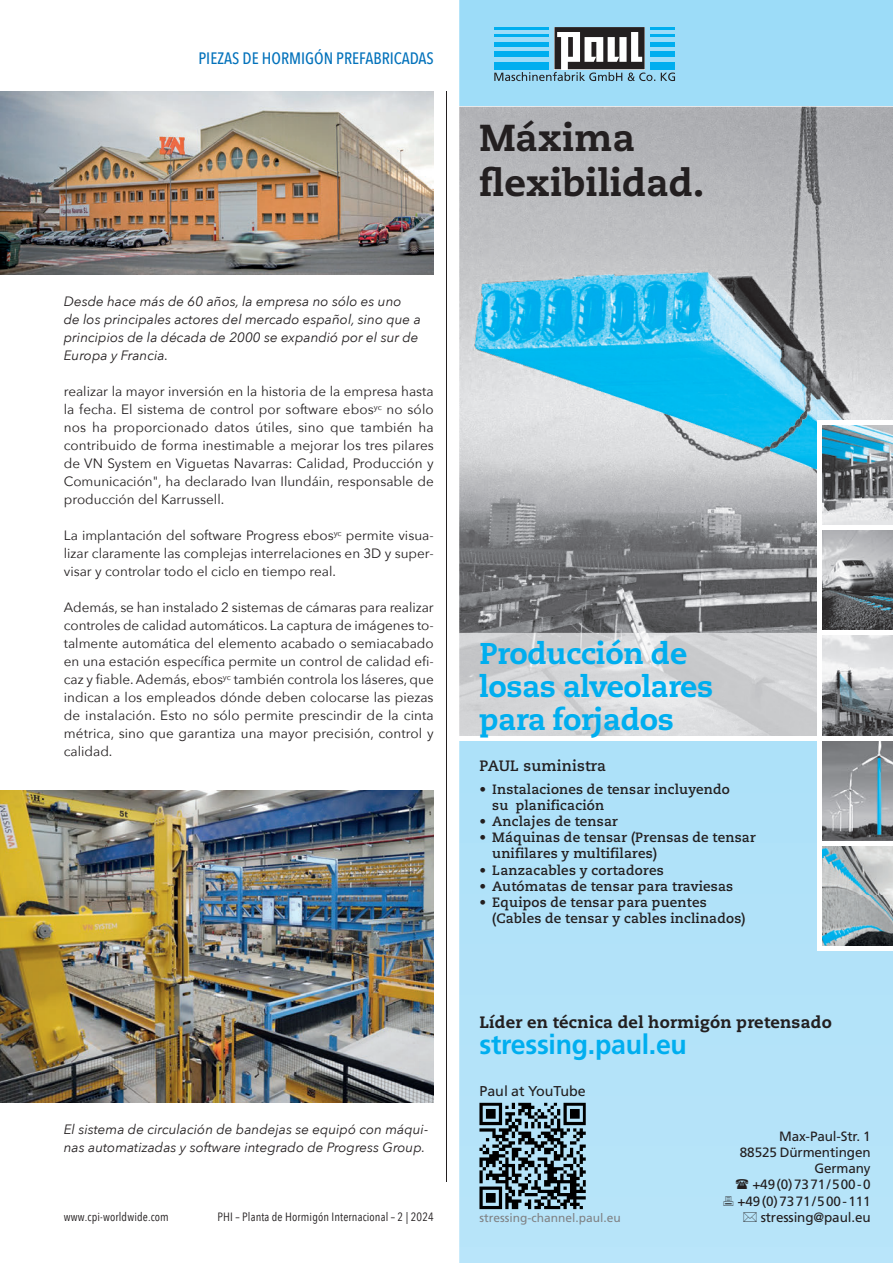
<style>
.page{position:relative;width:893px;height:1263px;background:#fff}
.page>*{position:absolute;margin:0;border:0;box-sizing:border-box;transform-origin:0 0}
.t1{font:800 37.5px/45px "Caecilia";color:#231f20}
.t2{font:800 30px/33px "Caecilia";letter-spacing:-.01em;color:#00aeef}
.t3{font:700 27.6px "Frutiger";letter-spacing:-.01em;color:#00aeef}
.t4{font:800 16.5px "Caecilia";letter-spacing:.015em;color:#231f20}
.t5{font:500 16.5px "Avenir Next Condensed";color:#0372bb}
.t6{font:700 15px "Caecilia";letter-spacing:.015em;color:#231f20}
.t7{font:14.25px "Frutiger";color:#231f20}
.t8{font:13.5px/18px "Avenir Next";color:#231f20;text-align:justify}
.t9{font:italic 13.5px/18px "Avenir Next";color:#231f20}
.t10{font:700 13.5px/16.2px "Caecilia";letter-spacing:.015em;color:#231f20}
.t11{font:13.5px/16.2px "Frutiger";letter-spacing:-.01em;color:#231f20;text-align:right}
.t12{font:12px "Avenir Next Condensed";letter-spacing:.01em;color:#231f20}
.t13{font:12px "Frutiger";color:#808285}
</style>
<div class="page">
<hr style="left:446px;top:91px;width:1px;height:1091px;background:#231f20">
<img style="left:0;top:790px;width:434px;height:312px">
<img style="left:0;top:91px;width:434px;height:183px">
<svg style="left:459px;top:0;width:434px;height:1263px;background:#afe1f8"></svg>
<img style="left:459px;top:107px;width:434px;height:526px">
<img style="left:822px;top:425px;width:71px;height:100px">
<svg style="left:822px;top:635px;width:71px;height:101px;background:#a6a9ac"></svg>
<svg style="left:822px;top:530px;width:71px;height:101px;background:#86888b"></svg>
<svg style="left:822px;top:740px;width:71px;height:101px;background:#8d9599"></svg>
<svg style="left:822px;top:846px;width:71px;height:100px;background:#98abb1"></svg>
<img style="left:459px;top:633px;width:358px;height:103px">
<div style="left:817px;top:946px;width:76px;height:5px;background:#fff"></div>
<div style="left:820px;top:841px;width:73px;height:5px;background:#fff"></div>
<hr style="left:459px;top:736px;width:434px;height:4px;background:#fff">
<hr style="left:820px;top:631px;width:73px;height:4px;background:#fff">
<div style="left:820px;top:525px;width:73px;height:5px;background:#fff"></div>
<div style="left:817px;top:420px;width:76px;height:5px;background:#fff"></div>
<div style="left:817px;top:420px;width:5px;height:531px;background:#fff"></div>
<svg style="left:479px;top:1103px;width:107px;height:106px;background:#5b737d"></svg>
<svg style="left:494px;top:27px;width:181px;height:54px;background:#6ba3bb"></svg>
<svg style="left:736px;top:1179px;width:12px;height:10px"></svg>
<svg style="left:724px;top:1196px;width:10px;height:10px"></svg>
<svg style="left:744px;top:1212px;width:13px;height:10px"></svg>
<p class="t5" style="left:198px;top:49px;width:237px">PIEZAS DE HORMIGÓN PREFABRICADAS</p>
<p class="t9" style="left:64px;top:292px;width:359px">Desde hace más de 60 años, la empresa no sólo es uno de los principales actores del mercado español, sino que a principios de la década de 2000 se expandió por el sur de Europa y Francia.</p>
<p class="t8" style="left:64px;top:382px;width:372px">realizar la mayor inversión en la historia de la empresa hasta la fecha. El sistema de control por software ebos<sup>yc</sup> no sólo nos ha proporcionado datos útiles, sino que también ha contribuido de forma inestimable a mejorar los tres pilares de VN System en Viguetas Navarras: Calidad, Producción y Comunicación", ha declarado Ivan Ilundáin, responsable de producción del Karrussell.</p>
<p class="t8" style="left:64px;top:526px;width:371px">La implantación del software Progress ebos<sup>yc</sup> permite visua&shy;lizar claramente las complejas interrelaciones en 3D y super&shy;visar y controlar todo el ciclo en tiempo real.</p>
<p class="t8" style="left:64px;top:598px;width:372px">Además, se han instalado 2 sistemas de cámaras para realizar controles de calidad automáticos. La captura de imágenes to&shy;talmente automática del elemento acabado o semiacabado en una estación específica permite un control de calidad efi&shy;caz y fiable. Además, ebos<sup>yc</sup> también controla los láseres, que indican a los empleados dónde deben colocarse las piezas de instalación. Esto no sólo permite prescindir de la cinta métrica, sino que garantiza una mayor precisión, control y calidad.</p>
<p class="t9" style="left:64px;top:1120px;width:366px">El sistema de circulación de bandejas se equipó con máqui&shy;nas automatizadas y software integrado de Progress Group.</p>
<p class="t12" style="left:64px;top:1207px;width:107px">www.cpi-worldwide.com</p>
<p class="t12" style="left:218px;top:1207px;width:218px">PHI – Planta de Hormigón Internacional – 2 | 2024</p>
<h1 class="t1" style="left:479px;top:116px;width:226px">Máxima flexibilidad.</h1>
<h2 class="t2" style="left:479px;top:637px;width:235px">Producción de losas alveolares para forjados</h2>
<p class="t6" style="left:479px;top:757px;width:128px">PAUL suministra</p>
<p class="t10" style="left:492px;top:781px;width:239px;text-indent:-13px">• Instalaciones de tensar incluyendo su planificación</p>
<p class="t10" style="left:479px;top:813px;width:140px">• Anclajes de tensar</p>
<p class="t10" style="left:492px;top:830px;width:265px;text-indent:-13px">• Máquinas de tensar (Prensas de tensar unifilares y multifilares)</p>
<p class="t10" style="left:479px;top:862px;width:186px">• Lanzacables y cortadores</p>
<p class="t10" style="left:479px;top:878px;width:255px">• Autómatas de tensar para traviesas</p>
<p class="t10" style="left:492px;top:894px;width:255px;text-indent:-13px">• Equipos de tensar para puentes (Cables de tensar y cables inclinados)</p>
<p class="t4" style="left:479px;top:1012px;width:354px">Líder en técnica del hormigón pretensado</p>
<h3 class="t3" style="left:479px;top:1028px;width:209px">stressing.paul.eu</h3>
<p class="t7" style="left:479px;top:1083px;width:108px">Paul at YouTube</p>
<p class="t13" style="left:479px;top:1211px;width:143px">stressing-channel.paul.eu</p>
<p class="t11" style="left:738px;top:1128px;width:135px">Max-Paul-Str. 1<br>88525 Dürmentingen<br>Germany +49(0)7371/500-0 +49(0)7371/500-111 stressing@paul.eu</p>
</div>
